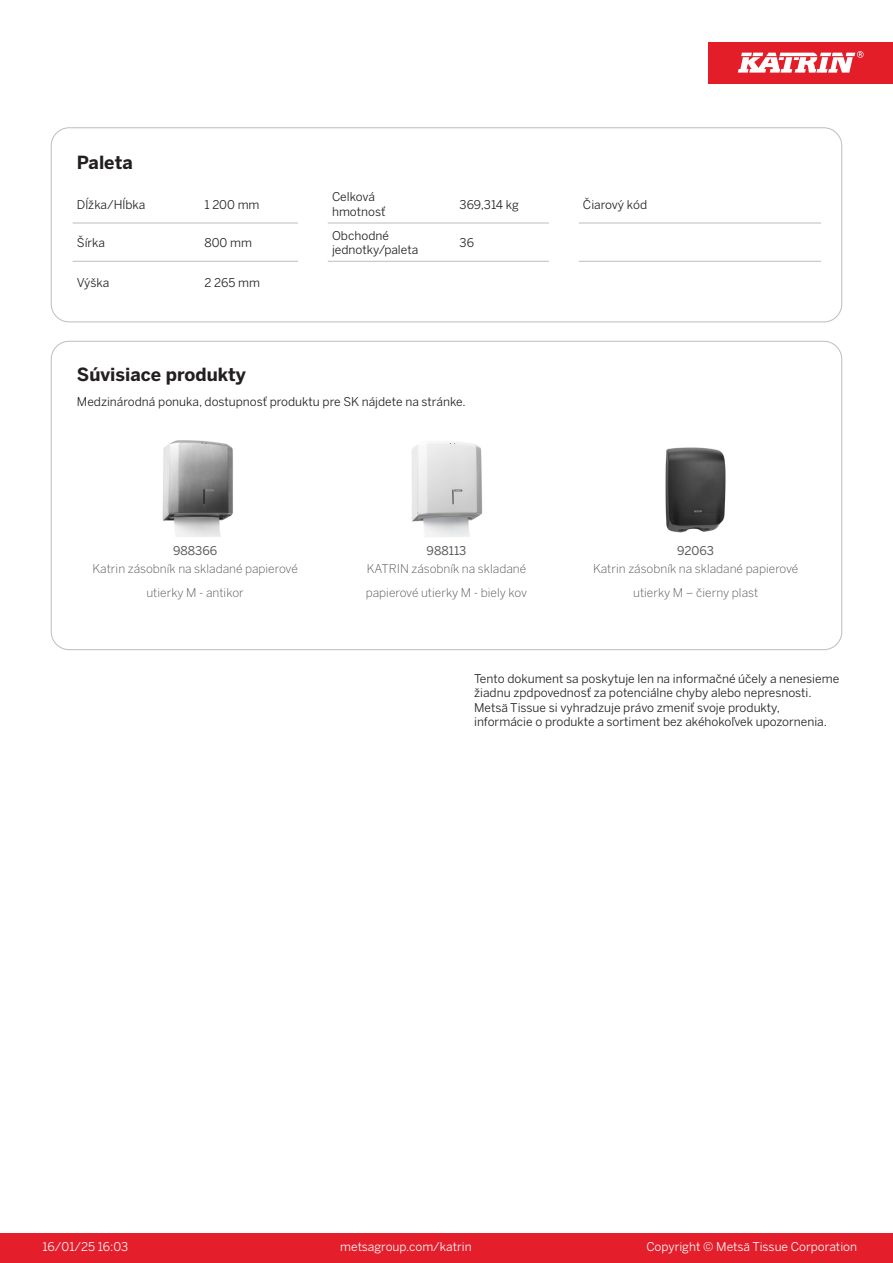
<style>
.page{position:relative;width:893px;height:1263px;background:#fff}
.page>*{position:absolute;margin:0;border:0;box-sizing:border-box;transform-origin:0 0}
.T_TableHeader{font:700 18px "Benton Sans";color:#231f20}
.Disclaimer{font:12px/14.4px "Benton Sans";color:#231f20}
.T_TableBody{font:12px "Benton Sans";color:#231f20}
.T_RelatedName{font:300 12px/24px "Benton Sans";color:#57585a;text-align:center}
.t1{font:12px "Benton Sans";color:#fff}
.T_RelatedCode{font:12px "Benton Sans";color:#57585a}
</style>
<div class="page">
<div style="left:0;top:1233px;width:893px;height:30px;background:#e41e2b"></div>
<div style="left:708px;top:43px;width:185px;height:41px;background:#e31e28"></div>
<svg style="left:738px;top:51px;width:126px;height:22px"></svg>
<hr style="left:73px;top:223px;width:127px;height:1px;background:#bcbdc0">
<hr style="left:200px;top:223px;width:98px;height:1px;background:#bcbdc0">
<hr style="left:328px;top:223px;width:127px;height:1px;background:#bcbdc0">
<hr style="left:455px;top:223px;width:94px;height:1px;background:#bcbdc0">
<hr style="left:579px;top:223px;width:127px;height:1px;background:#bcbdc0">
<hr style="left:706px;top:223px;width:115px;height:1px;background:#bcbdc0">
<hr style="left:73px;top:261px;width:127px;height:1px;background:#bcbdc0">
<hr style="left:200px;top:261px;width:98px;height:1px;background:#bcbdc0">
<hr style="left:328px;top:261px;width:127px;height:1px;background:#bcbdc0">
<hr style="left:455px;top:261px;width:94px;height:1px;background:#bcbdc0">
<hr style="left:579px;top:261px;width:127px;height:1px;background:#bcbdc0">
<hr style="left:706px;top:261px;width:115px;height:1px;background:#bcbdc0">
<div style="left:51px;top:128px;width:791px;height:194px;border:1px solid #bcbdc0;border-radius:18px"></div>
<img style="left:162px;top:440px;width:71px;height:97px">
<img style="left:412px;top:442px;width:71px;height:95px">
<img style="left:665px;top:447px;width:61px;height:86px">
<p class="T_TableHeader" style="left:77px;top:151px;width:57px">Paleta</p>
<p class="T_TableBody" style="left:77px;top:197px;width:70px">Dĺžka/Hĺbka</p>
<p class="T_TableBody" style="left:204px;top:197px;width:57px">1 200 mm</p>
<p class="T_TableBody" style="left:77px;top:235px;width:30px">Šírka</p>
<p class="T_TableBody" style="left:204px;top:235px;width:49px">800 mm</p>
<p class="T_TableBody" style="left:77px;top:276px;width:34px">Výška</p>
<p class="T_TableBody" style="left:204px;top:276px;width:57px">2 265 mm</p>
<p class="T_TableBody" style="left:332px;top:190px;width:44px">Celková</p>
<p class="T_TableBody" style="left:332px;top:204px;width:55px">hmotnosť</p>
<p class="T_TableBody" style="left:332px;top:228px;width:58px">Obchodné</p>
<p class="T_TableBody" style="left:332px;top:243px;width:88px">jednotky/paleta</p>
<p class="T_TableBody" style="left:460px;top:197px;width:61px">369,314 kg</p>
<p class="T_TableBody" style="left:583px;top:197px;width:66px">Čiarový kód</p>
<p class="T_TableBody" style="left:460px;top:235px;width:16px">36</p>
<p class="T_TableHeader" style="left:77px;top:363px;width:171px">Súvisiace produkty</p>
<p class="T_TableBody" style="left:77px;top:395px;width:390px">Medzinárodná ponuka, dostupnosť produktu pre SK nájdete na stránke.</p>
<p class="T_RelatedCode" style="left:173px;top:543px;width:46px">988366</p>
<p class="T_RelatedCode" style="left:427px;top:543px;width:41px">988113</p>
<p class="T_RelatedCode" style="left:677px;top:543px;width:38px">92063</p>
<p class="T_RelatedName" style="left:93px;top:557px;width:207px">Katrin zásobník na skladané papierové utierky M - antikor</p>
<p class="T_RelatedName" style="left:366px;top:557px;width:163px;text-align:left">KATRIN zásobník na skladané papierové utierky M - biely kov</p>
<p class="T_RelatedName" style="left:593px;top:557px;width:207px">Katrin zásobník na skladané papierové utierky M – čierny plast</p>
<p class="Disclaimer" style="left:474px;top:671px;width:367px">Tento dokument sa poskytuje len na informačné účely a nenesieme žiadnu zpdpovednosť za potenciálne chyby alebo nepresnosti.<br>Metsä Tissue si vyhradzuje právo zmeniť svoje produkty, informácie o produkte a sortiment bez akéhokoľvek upozornenia.</p>
<p class="t1" style="left:43px;top:1239px;width:87px">16/01/25 16:03</p>
<p class="t1" style="left:340px;top:1239px;width:133px">metsagroup.com/katrin</p>
<p class="t1" style="left:646px;top:1239px;width:212px">Copyright © Metsä Tissue Corporation</p>
</div>
